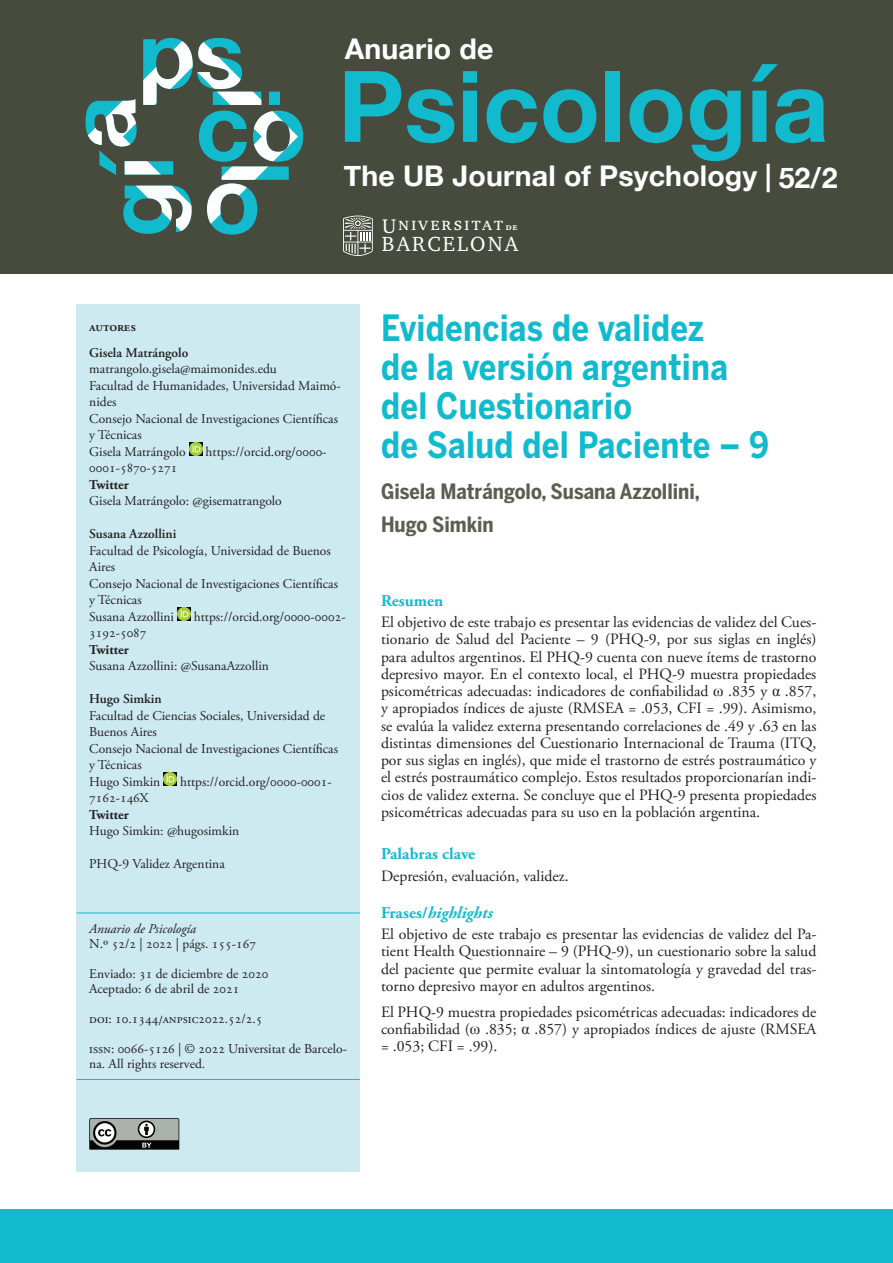
<style>
.page{position:relative;width:893px;height:1263px;background:#fff}
.page>*{position:absolute;margin:0;border:0;box-sizing:border-box;transform-origin:0 0}
.t1{font:700 99px "Helvetica Neue";color:#12bacd}
.Titol_article{font:700 36px/39px "Benton Sans";letter-spacing:.01em;color:#12bacd;scale:.85 1}
.t2{font:700 28.5px "Helvetica Neue";letter-spacing:.005em;color:#fff}
.autor{font:700 21px "Benton Sans Cond";color:#5a5f51}
.t3{font:21px "Charter Itc SCT";letter-spacing:.105em;color:#fff}
.t4{font:18.75px "Charter Itc SCT";letter-spacing:.095em;color:#fff}
.Titol_resum{font:700 16.5px "Adobe Garamond Pro";letter-spacing:.005em;color:#12bacd}
.Titol_resum-2{font:italic 700 16.5px "Adobe Garamond Pro";letter-spacing:.005em;color:#12bacd}
.Resumen{font:15.75px/17.2px "Adobe Garamond Pro";color:#231f20;text-align:justify}
.dades_autor{font:13.5px/16.5px "Adobe Garamond Pro";color:#231f20}
.Texto{font:13.5px/15px "Adobe Garamond Pro";color:#231f20}
.dades_autor-2{font:600 13.5px "Adobe Garamond Pro";color:#231f20}
.dades_autor-3{font:700 13.5px "Adobe Garamond Pro";color:#231f20}
.Texto-2{font:italic 13.5px "Adobe Garamond Pro";color:#231f20}
.s1{font-size:20.25px}
.s2{font-family:"Charter ITC Bold SC";font-size:9.45px}
.s3{font-family:"Times New Roman"}
.s4{font-style:normal}
</style>
<div class="page">
<div style="left:0;top:0;width:893px;height:274px;background:#464b3e"></div>
<svg style="left:86px;top:38px;width:217px;height:197px"></svg>
<svg style="left:343px;top:216px;width:30px;height:40px"></svg>
<div style="left:0;top:1209px;width:893px;height:54px;background:#12bacd"></div>
<div style="left:77px;top:305px;width:283px;height:867px;background:#cdeaf0"></div>
<hr style="left:77px;top:912px;width:283px;height:1px;background:#12bacd">
<hr style="left:77px;top:1079px;width:283px;height:1px;background:#12bacd">
<svg style="left:189px;top:442px;width:13px;height:13px"></svg>
<svg style="left:177px;top:607px;width:13px;height:13px"></svg>
<svg style="left:164px;top:772px;width:13px;height:13px"></svg>
<svg style="left:89px;top:1118px;width:91px;height:32px;background:#767b77"></svg>
<h3 class="t2" style="left:345px;top:26px;width:150px">Anuario de</h3>
<h1 class="t1" style="left:338px;top:29px;width:492px">Psicología</h1>
<h3 class="t2" style="left:344px;top:154px;width:495px">The UB Journal of Psychology | 52/2</h3>
<p class="t4" style="left:382px;top:216px;width:137px"><span class="s1">U</span>niversitat <span class="s2">de</span></p>
<h3 class="t3" style="left:382px;top:235px;width:138px">BARCELONA</h3>
<p class="dades_autor-2" style="left:89px;top:319px;width:48px">autores</p>
<p class="dades_autor-2" style="left:89px;top:344px;width:101px">Gisela Matrángolo</p>
<p class="dades_autor" style="left:89px;top:361px;width:189px">matrangolo.gisela@maimonides.edu</p>
<p class="dades_autor" style="left:89px;top:377px;width:253px">Facultad de Humanidades, Universidad Maimó&shy;nides</p>
<p class="dades_autor" style="left:89px;top:410px;width:250px">Consejo Nacional de Investigaciones Científicas y Técnicas</p>
<p class="dades_autor" style="left:89px;top:443px;width:98px">Gisela Matrángolo</p>
<p class="dades_autor" style="left:206px;top:443px;width:122px">https://orcid.org/0000-</p>
<p class="dades_autor" style="left:89px;top:460px;width:90px">0001-5870-5271</p>
<p class="dades_autor-3" style="left:89px;top:476px;width:41px">Twitter</p>
<p class="dades_autor" style="left:89px;top:493px;width:194px">Gisela Matrángolo: @gisematrangolo</p>
<p class="dades_autor-2" style="left:89px;top:526px;width:89px">Susana Azzollini</p>
<p class="dades_autor" style="left:89px;top:542px;width:243px">Facultad de Psicología, Universidad de Buenos<br>Aires</p>
<p class="dades_autor" style="left:89px;top:575px;width:250px">Consejo Nacional de Investigaciones Científicas y Técnicas</p>
<p class="dades_autor" style="left:89px;top:608px;width:86px">Susana Azzollini</p>
<p class="dades_autor" style="left:194px;top:608px;width:153px">https://orcid.org/0000-0002-</p>
<p class="dades_autor" style="left:89px;top:625px;width:59px">3192-5087</p>
<p class="dades_autor-3" style="left:89px;top:641px;width:41px">Twitter</p>
<p class="dades_autor" style="left:89px;top:658px;width:181px">Susana Azzollini: @SusanaAzzollin</p>
<p class="dades_autor-2" style="left:89px;top:691px;width:74px">Hugo Simkin</p>
<p class="dades_autor" style="left:89px;top:707px;width:237px">Facultad de Ciencias Sociales, Universidad de<br>Buenos Aires</p>
<p class="dades_autor" style="left:89px;top:740px;width:250px">Consejo Nacional de Investigaciones Científicas y Técnicas</p>
<p class="dades_autor" style="left:89px;top:773px;width:72px">Hugo Simkin</p>
<p class="dades_autor" style="left:180px;top:773px;width:153px">https://orcid.org/0000-0001-</p>
<p class="dades_autor" style="left:89px;top:790px;width:61px">7162-146X</p>
<p class="dades_autor-3" style="left:89px;top:806px;width:41px">Twitter</p>
<p class="dades_autor" style="left:89px;top:823px;width:151px">Hugo Simkin: @hugosimkin</p>
<p class="dades_autor" style="left:89px;top:856px;width:137px">PHQ-9 Validez Argentina</p>
<p class="Texto-2" style="left:89px;top:920px;width:108px">Anuario de Psicología</p>
<p class="Texto" style="left:89px;top:936px;width:168px">N.º 52/2 | 2022 | págs. 155-167</p>
<p class="Texto" style="left:89px;top:966px;width:181px">Enviado: 31 de diciembre de 2020</p>
<p class="Texto" style="left:89px;top:981px;width:152px">Aceptado: 6 de abril de 2021</p>
<p class="dades_autor" style="left:89px;top:1010px;width:175px">doi: 10.1344/anpsic2022.52/2.5</p>
<p class="Texto" style="left:89px;top:1041px;width:259px">issn: 0066-5126 | © 2022 Universitat de Barcelo&shy;na. All rights reserved.</p>
<p class="Titol_article" style="left:381px;top:308px;width:458px">Evidencias de validez<br>de la versión argentina del Cuestionario<br>de Salud del Paciente – 9</p>
<p class="autor" style="left:381px;top:479px;width:320px">Gisela Matrángolo, Susana Azzollini,</p>
<p class="autor" style="left:381px;top:512px;width:114px">Hugo Simkin</p>
<p class="Titol_resum" style="left:381px;top:591px;width:64px">Resumen</p>
<p class="Resumen" style="left:381px;top:614px;width:437px">El objetivo de este trabajo es presentar las evidencias de validez del Cues&shy;tionario de Salud del Paciente – 9 (PHQ-9, por sus siglas en inglés) para adultos argentinos. El PHQ-9 cuenta con nueve ítems de trastorno depresivo mayor. En el contexto local, el PHQ-9 muestra propiedades psicométricas adecuadas: indicadores de confiabilidad <span class="s3">ω</span> .835 y <span class="s3">α</span> .857, y apropiados índices de ajuste (RMSEA = .053, CFI = .99). Asimismo, se evalúa la validez externa presentando correlaciones de .49 y .63 en las distintas dimensiones del Cuestionario Internacional de Trauma (ITQ, por sus siglas en inglés), que mide el trastorno de estrés postraumático y el estrés postraumático complejo. Estos resultados proporcionarían indi&shy;cios de validez externa. Se concluye que el PHQ-9 presenta propiedades psicométricas adecuadas para su uso en la población argentina.</p>
<p class="Titol_resum" style="left:381px;top:844px;width:96px">Palabras clave</p>
<p class="Resumen" style="left:381px;top:867px;width:189px">Depresión, evaluación, validez.</p>
<p class="Titol_resum-2" style="left:381px;top:903px;width:113px"><span class="s4">Frases/</span>highlights</p>
<p class="Resumen" style="left:381px;top:926px;width:437px">El objetivo de este trabajo es presentar las evidencias de validez del Pa&shy;tient Health Questionnaire – 9 (PHQ-9), un cuestionario sobre la salud del paciente que permite evaluar la sintomatología y gravedad del tras&shy;torno depresivo mayor en adultos argentinos.</p>
<p class="Resumen" style="left:381px;top:1003px;width:437px">El PHQ-9 muestra propiedades psicométricas adecuadas: indicadores de confiabilidad (<span class="s3">ω</span> .835; <span class="s3">α</span> .857) y apropiados índices de ajuste (RMSEA = .053; CFI = .99).</p>
</div>
